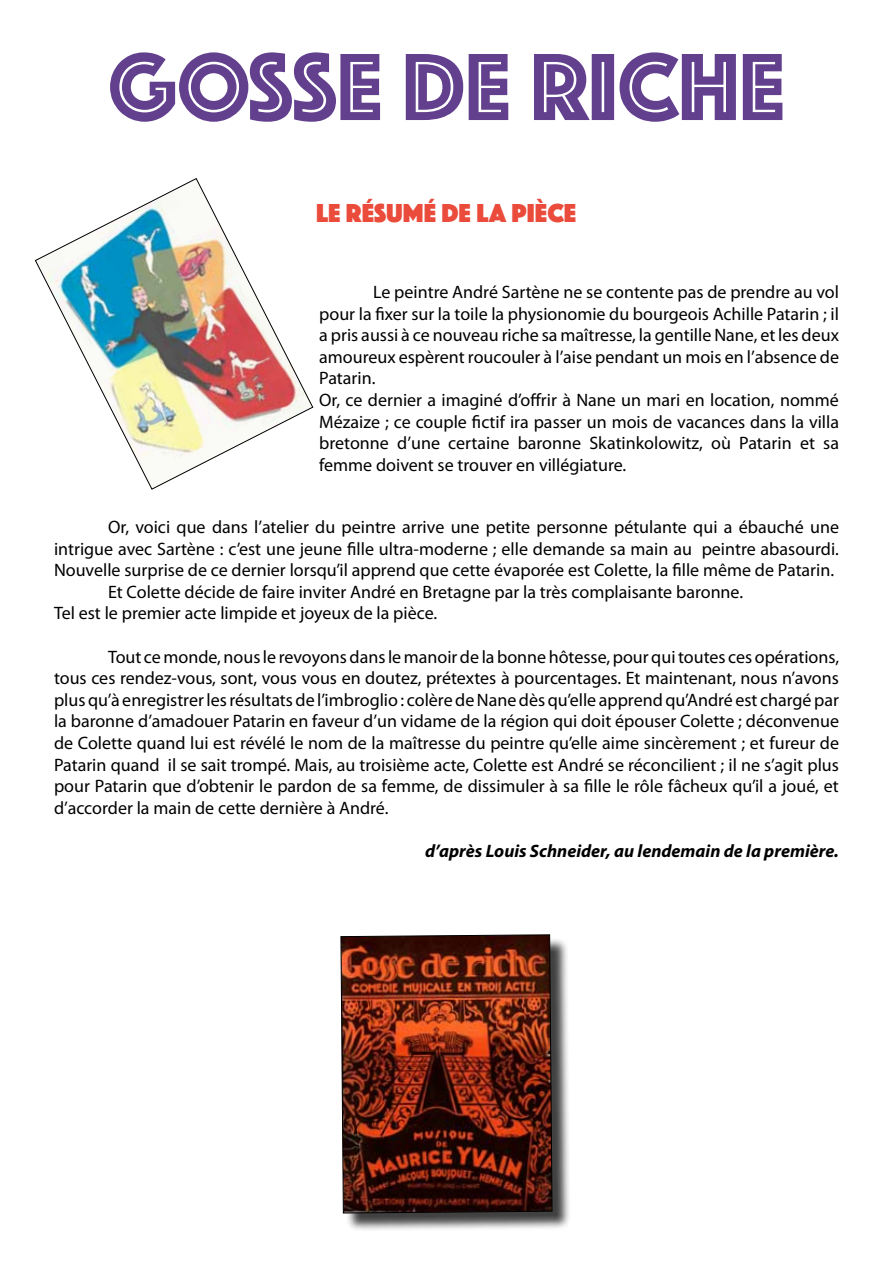
<style>
.page{position:relative;width:893px;height:1263px;background:#fff}
.page>*{position:absolute;margin:0;border:0;box-sizing:border-box;transform-origin:0 0}
.t1{font:99px "Phosphate Inline";color:#62408e}
.t2{font:27px "Phosphate Solid";color:#ea4b3b}
.t3{font:18px/21.6px "Myriad Pro";color:#000;text-align:justify}
.t4{font:italic 700 18px "Myriad Pro";color:#000}
</style>
<div class="page">
<div style="left:343px;top:937px;width:228px;height:295px;background:#000;opacity:.75"></div>
<img style="left:341px;top:934px;width:211px;height:279px">
<img style="left:35px;top:178px;width:278px;height:312px">
<h1 class="t1" style="left:108px;top:17px;width:678px">GOSSE DE RICHE</h1>
<h2 class="t2" style="left:316px;top:193px;width:262px">LE RÉSUMÉ DE LA PIÈCE</h2>
<p class="t3" style="left:319px;top:281px;width:521px;text-align:left;text-indent:54px">Le peintre André Sartène ne se contente pas de prendre au vol pour la fixer sur la toile la physionomie du bourgeois Achille Patarin ; il a pris aussi à ce nouveau riche sa maîtresse, la gentille Nane, et les deux amoureux espèrent roucouler à l’aise pendant un mois en l’absence de Patarin.<br>Or, ce dernier a imaginé d’offrir à Nane un mari en location, nommé Mézaize ; ce couple fictif ira passer un mois de vacances dans la villa bretonne d’une certaine baronne Skatinkolowitz, où Patarin et sa femme doivent se trouver en villégiature.</p>
<p class="t3" style="left:108px;top:516px;width:733px">Or, voici que dans l’atelier du peintre arrive une petite personne pétulante qui a ébauché une</p>
<p class="t3" style="left:54px;top:537px;width:786px">intrigue avec Sartène : c’est une jeune fille ultra-moderne ; elle demande sa main au peintre abasourdi.</p>
<p class="t3" style="left:54px;top:559px;width:782px">Nouvelle surprise de ce dernier lorsqu’il apprend que cette évaporée est Colette, la fille même de Patarin.</p>
<p class="t3" style="left:108px;top:581px;width:637px">Et Colette décide de faire inviter André en Bretagne par la très complaisante baronne.</p>
<p class="t3" style="left:54px;top:602px;width:385px">Tel est le premier acte limpide et joyeux de la pièce.</p>
<p class="t3" style="left:54px;top:645px;width:787px;text-indent:54px">Tout ce monde, nous le revoyons dans le manoir de la bonne hôtesse, pour qui toutes ces opérations, tous ces rendez-vous, sont, vous vous en doutez, prétextes à pourcentages. Et maintenant, nous n’avons plus qu’à enregistrer les résultats de l’imbroglio : colère de Nane dès qu’elle apprend qu’André est chargé par la baronne d’amadouer Patarin en faveur d’un vidame de la région qui doit épouser Colette ; déconvenue de Colette quand lui est révélé le nom de la maîtresse du peintre qu’elle aime sincèrement ; et fureur de Patarin quand il se sait trompé. Mais, au troisième acte, Colette est André se réconcilient ; il ne s’agit plus pour Patarin que d’obtenir le pardon de sa femme, de dissimuler à sa fille le rôle fâcheux qu’il a joué, et d’accorder la main de cette dernière à André.</p>
<p class="t4" style="left:425px;top:839px;width:415px">d’après Louis Schneider, au lendemain de la première.</p>
</div>
